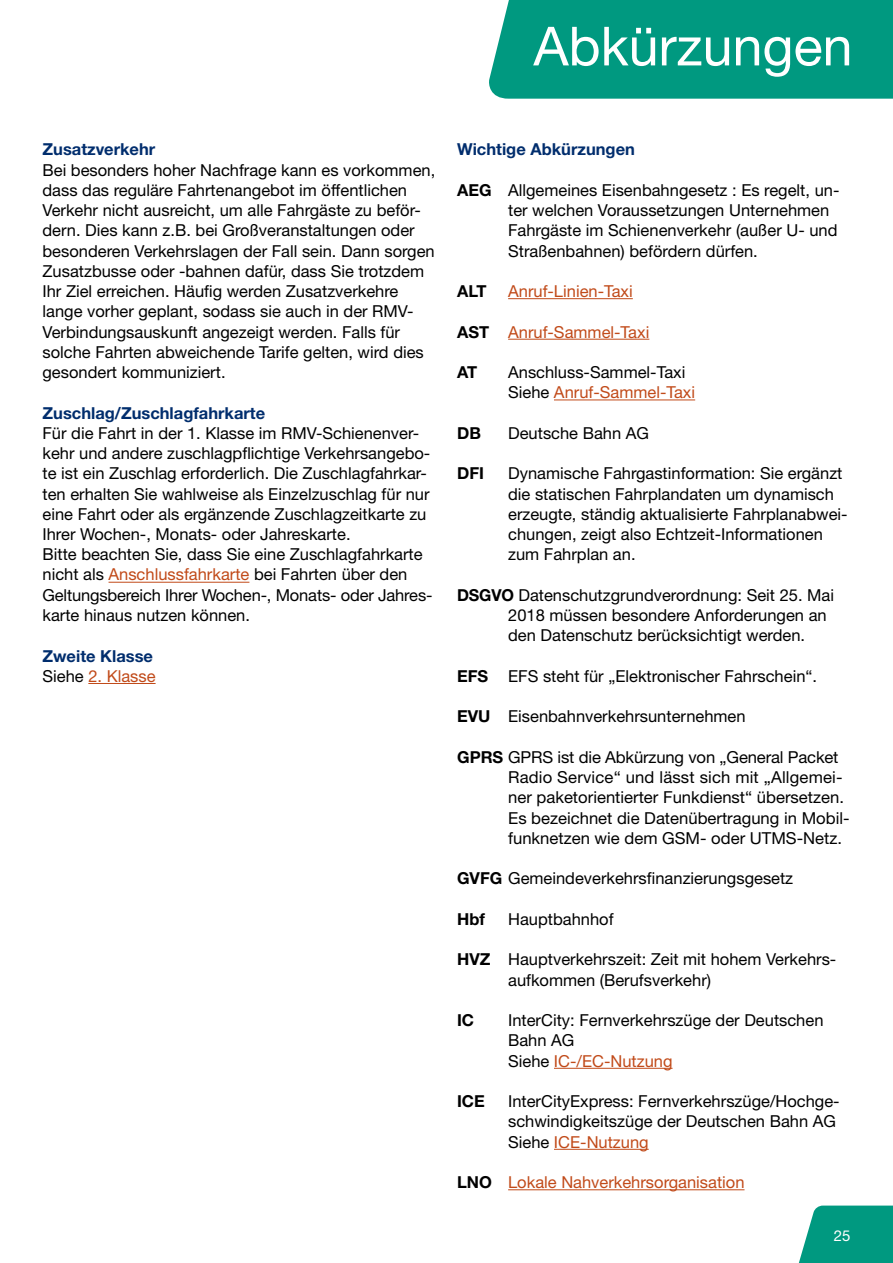
<style>
.page{position:relative;width:893px;height:1263px;background:#fff}
.page>*{position:absolute;margin:0;border:0;box-sizing:border-box;transform-origin:0 0}
.t1{font:54px "Helvetica Neue";color:#fff}
.t2{font:16.5px/20.2px "Helvetica Neue";color:#000}
.t3{font:700 16.5px/20.2px "Helvetica Neue";color:#002d6d}
.t4{font:16.5px "Helvetica Neue";color:#c14a19}
.t5{font:700 16.5px "Helvetica Neue";color:#000}
.t6{font:15px "Helvetica Neue";color:#fff}
.s1{color:#c14a19}
.s2{font-weight:400;color:#000}
.s3{font-weight:400;color:#c14a19}
.s4{font-weight:700}
.s5{font-weight:700;color:#000}
</style>
<div class="page">
<div style="left:489px;top:0;width:404px;height:99px;background:#009980"></div>
<svg style="left:798px;top:1205px;width:95px;height:58px;background:#1ba38d"></svg>
<hr style="left:109px;top:582px;width:140px;height:1px;background:#c14a19">
<hr style="left:88px;top:683px;width:68px;height:1px;background:#c14a19">
<hr style="left:508px;top:298px;width:125px;height:1px;background:#c14a19">
<hr style="left:508px;top:339px;width:141px;height:1px;background:#c14a19">
<hr style="left:554px;top:399px;width:141px;height:1px;background:#c14a19">
<hr style="left:554px;top:1068px;width:118px;height:1px;background:#c14a19">
<hr style="left:554px;top:1149px;width:95px;height:1px;background:#c14a19">
<hr style="left:508px;top:1189px;width:236px;height:1px;background:#c14a19">
<h1 class="t1" style="left:533px;top:14px;width:321px">Abkürzungen</h1>
<p class="t3" style="left:43px;top:139px;width:114px">Zusatzverkehr</p>
<p class="t2" style="left:43px;top:159px;width:394px">Bei besonders hoher Nachfrage kann es vorkommen, dass das reguläre Fahrtenangebot im öffentlichen Verkehr nicht ausreicht, um alle Fahrgäste zu beför&shy;dern. Dies kann z.B. bei Großveranstaltungen oder besonderen Verkehrslagen der Fall sein. Dann sorgen Zusatzbusse oder -bahnen dafür, dass Sie trotzdem Ihr Ziel erreichen. Häufig werden Zusatzverkehre lange vorher geplant, sodass sie auch in der RMV-Verbindungsauskunft angezeigt werden. Falls für solche Fahrten abweichende Tarife gelten, wird dies gesondert kommuniziert.</p>
<p class="t3" style="left:43px;top:402px;width:224px">Zuschlag/Zuschlagfahrkarte</p>
<p class="t2" style="left:43px;top:422px;width:390px">Für die Fahrt in der 1. Klasse im RMV-Schienenver&shy;kehr und andere zuschlagpflichtige Verkehrsangebo&shy;te ist ein Zuschlag erforderlich. Die Zuschlagfahrkar&shy;ten erhalten Sie wahlweise als Einzelzuschlag für nur eine Fahrt oder als ergänzende Zuschlagzeitkarte zu Ihrer Wochen-, Monats- oder Jahreskarte.<br>Bitte beachten Sie, dass Sie eine Zuschlagfahrkarte nicht als <span class="s1">Anschlussfahrkarte</span> bei Fahrten über den Geltungsbereich Ihrer Wochen-, Monats- oder Jahres&shy;karte hinaus nutzen können.</p>
<p class="t3" style="left:43px;top:645px;width:115px">Zweite Klasse<br><span class="s2">Siehe</span> <span class="s3">2. Klasse</span></p>
<p class="t3" style="left:457px;top:139px;width:179px">Wichtige Abkürzungen</p>
<p class="t2" style="left:508px;top:180px;width:333px;text-indent:-51px"><span class="s4">AEG</span> Allgemeines Eisenbahngesetz : Es regelt, un&shy;ter welchen Voraussetzungen Unternehmen Fahrgäste im Schienenverkehr (außer U- und Straßenbahnen) befördern dürfen.</p>
<p class="t5" style="left:457px;top:281px;width:31px">ALT</p>
<p class="t4" style="left:508px;top:281px;width:126px">Anruf-Linien-Taxi</p>
<p class="t4" style="left:457px;top:322px;width:194px"><span class="s5">AST</span> Anruf-Sammel-Taxi</p>
<p class="t5" style="left:457px;top:362px;width:22px">AT</p>
<p class="t2" style="left:508px;top:362px;width:189px">Anschluss-Sammel-Taxi<br>Siehe <span class="s1">Anruf-Sammel-Taxi</span></p>
<p class="t5" style="left:457px;top:423px;width:25px">DB</p>
<p class="t2" style="left:508px;top:423px;width:142px">Deutsche Bahn AG</p>
<p class="t5" style="left:457px;top:463px;width:28px">DFI</p>
<p class="t2" style="left:508px;top:463px;width:341px">Dynamische Fahrgastinformation: Sie ergänzt die statischen Fahrplandaten um dynamisch erzeugte, ständig aktualisierte Fahrplanabwei&shy;chungen, zeigt also Echtzeit-Informationen zum Fahrplan an.</p>
<p class="t2" style="left:508px;top:585px;width:327px;text-indent:-51px"><span class="s4">DSGVO</span> Datenschutzgrundverordnung: Seit 25. Mai<br>2018 müssen besondere Anforderungen an den Datenschutz berücksichtigt werden.</p>
<p class="t2" style="left:457px;top:666px;width:361px"><span class="s4">EFS</span> EFS steht für „Elektronischer Fahrschein“.</p>
<p class="t2" style="left:457px;top:706px;width:290px"><span class="s4">EVU</span> Eisenbahnverkehrsunternehmen</p>
<p class="t2" style="left:508px;top:747px;width:343px;text-indent:-51px"><span class="s4">GPRS</span> GPRS ist die Abkürzung von „General Packet Radio Service“ und lässt sich mit „Allgemei&shy;ner paketorientierter Funkdienst“ übersetzen.<br>Es bezeichnet die Datenübertragung in Mobil&shy;funknetzen wie dem GSM- oder UTMS-Netz.</p>
<p class="t2" style="left:457px;top:868px;width:338px"><span class="s4">GVFG</span> Gemeindeverkehrsfinanzierungsgesetz</p>
<p class="t5" style="left:457px;top:909px;width:29px">Hbf</p>
<p class="t2" style="left:508px;top:909px;width:107px">Hauptbahnhof</p>
<p class="t2" style="left:508px;top:949px;width:330px;text-indent:-51px"><span class="s4">HVZ</span> Hauptverkehrszeit: Zeit mit hohem Verkehrs&shy;aufkommen (Berufsverkehr)</p>
<p class="t5" style="left:457px;top:1010px;width:19px">IC</p>
<p class="t2" style="left:508px;top:1010px;width:317px">InterCity: Fernverkehrszüge der Deutschen<br>Bahn AG<br>Siehe <span class="s1">IC-/EC-Nutzung</span></p>
<p class="t5" style="left:457px;top:1091px;width:29px">ICE</p>
<p class="t2" style="left:508px;top:1091px;width:333px">InterCityExpress: Fernverkehrszüge/Hochge&shy;schwindigkeitszüge der Deutschen Bahn AG<br>Siehe <span class="s1">ICE-Nutzung</span></p>
<p class="t4" style="left:457px;top:1172px;width:289px"><span class="s5">LNO</span> Lokale Nahverkehrsorganisation</p>
<p class="t6" style="left:834px;top:1226px;width:18px">25</p>
</div>
